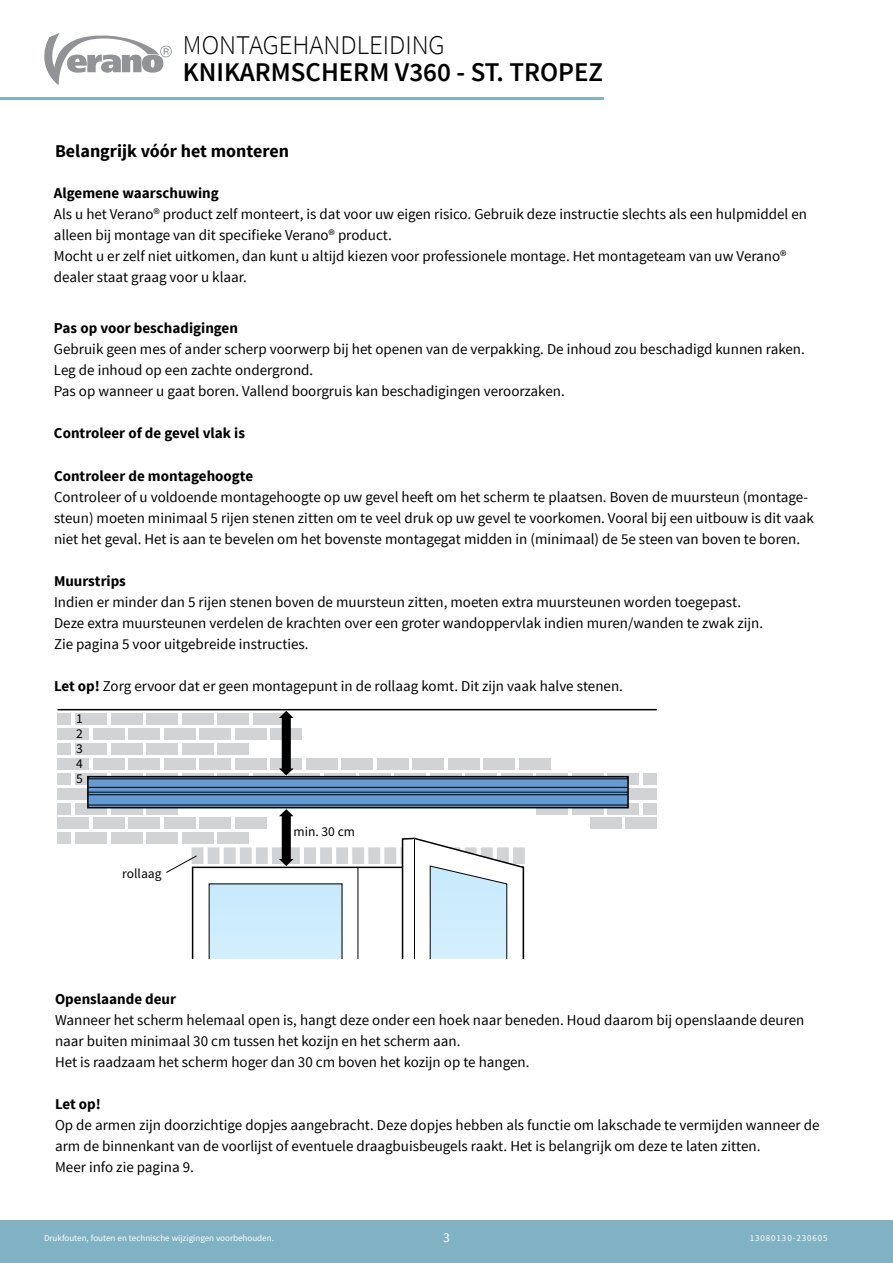
<style>
.page{position:relative;width:893px;height:1263px;background:#fff}
.page>*{position:absolute;margin:0;border:0;box-sizing:border-box;transform-origin:0 0}
.t1{font:600 27px "Source Sans Pro";color:#000}
.t2{font:300 27px "Source Sans Pro";color:#000}
.t3{font:700 18px "Source Sans Pro";color:#000}
.t4{font:15px/21px "Source Sans Pro";color:#000}
.t5{font:700 15px "Source Sans Pro";color:#000}
.t6{font:13.5px/15px "Source Sans Pro";color:#000;text-align:justify}
.t7{font:13.5px "Source Sans Pro";color:#fff}
.t8{font:9px "Source Sans Pro";color:#fff}
.t9{font:9px "Source Sans Pro";letter-spacing:.1em;color:#fff}
.s1{font-weight:700}
</style>
<div class="page">
<svg style="left:44px;top:33px;width:128px;height:52px"></svg>
<hr style="left:0;top:97px;width:604px;height:3px;background:#81b2c3">
<div style="left:0;top:1220px;width:893px;height:43px;background:#81b2c3"></div>
<div style="left:75px;top:832px;width:32px;height:12px;background:#d1d3d4"></div>
<div style="left:129px;top:817px;width:31px;height:12px;background:#d1d3d4"></div>
<svg style="left:111px;top:808px;width:31px;height:6px"></svg>
<svg style="left:146px;top:808px;width:32px;height:6px"></svg>
<div style="left:111px;top:773px;width:31px;height:12px;background:#c5c7c8"></div>
<div style="left:146px;top:773px;width:32px;height:12px;background:#c5c7c8"></div>
<div style="left:182px;top:773px;width:31px;height:12px;background:#c5c7c8"></div>
<div style="left:217px;top:773px;width:32px;height:12px;background:#c5c7c8"></div>
<svg style="left:253px;top:773px;width:31px;height:3px"></svg>
<svg style="left:288px;top:773px;width:32px;height:3px"></svg>
<div style="left:324px;top:773px;width:31px;height:12px;background:#c5c7c8"></div>
<div style="left:359px;top:773px;width:32px;height:12px;background:#c5c7c8"></div>
<div style="left:395px;top:773px;width:31px;height:12px;background:#c5c7c8"></div>
<div style="left:430px;top:773px;width:32px;height:12px;background:#c5c7c8"></div>
<div style="left:466px;top:773px;width:31px;height:12px;background:#c5c7c8"></div>
<div style="left:501px;top:773px;width:32px;height:12px;background:#c5c7c8"></div>
<div style="left:537px;top:773px;width:31px;height:12px;background:#c5c7c8"></div>
<div style="left:129px;top:758px;width:31px;height:12px;background:#d1d3d4"></div>
<div style="left:93px;top:817px;width:32px;height:12px;background:#d1d3d4"></div>
<div style="left:111px;top:832px;width:31px;height:12px;background:#d1d3d4"></div>
<div style="left:146px;top:832px;width:32px;height:12px;background:#d1d3d4"></div>
<div style="left:75px;top:803px;width:32px;height:11px;background:#d1d3d4"></div>
<div style="left:93px;top:758px;width:32px;height:12px;background:#d1d3d4"></div>
<div style="left:590px;top:817px;width:31px;height:12px;background:#d1d3d4"></div>
<svg style="left:572px;top:808px;width:32px;height:6px"></svg>
<div style="left:572px;top:773px;width:32px;height:12px;background:#c5c7c8"></div>
<svg style="left:537px;top:808px;width:31px;height:6px"></svg>
<div style="left:625px;top:817px;width:32px;height:12px;background:#d1d3d4"></div>
<div style="left:608px;top:803px;width:31px;height:11px;background:#d1d3d4"></div>
<svg style="left:608px;top:773px;width:31px;height:12px"></svg>
<div style="left:643px;top:803px;width:14px;height:11px;background:#d1d3d4"></div>
<div style="left:643px;top:773px;width:14px;height:12px;background:#d1d3d4"></div>
<div style="left:625px;top:788px;width:32px;height:11px;background:#d1d3d4"></div>
<div style="left:164px;top:758px;width:32px;height:12px;background:#d1d3d4"></div>
<div style="left:199px;top:758px;width:32px;height:12px;background:#d1d3d4"></div>
<div style="left:235px;top:758px;width:32px;height:12px;background:#d1d3d4"></div>
<div style="left:270px;top:758px;width:32px;height:12px;background:#d1d3d4"></div>
<div style="left:306px;top:758px;width:32px;height:12px;background:#d1d3d4"></div>
<div style="left:341px;top:758px;width:32px;height:12px;background:#d1d3d4"></div>
<div style="left:377px;top:758px;width:31px;height:12px;background:#d1d3d4"></div>
<div style="left:412px;top:758px;width:32px;height:12px;background:#d1d3d4"></div>
<div style="left:448px;top:758px;width:31px;height:12px;background:#d1d3d4"></div>
<div style="left:483px;top:758px;width:32px;height:12px;background:#d1d3d4"></div>
<div style="left:519px;top:758px;width:31px;height:12px;background:#d1d3d4"></div>
<div style="left:111px;top:743px;width:31px;height:12px;background:#d1d3d4"></div>
<div style="left:146px;top:743px;width:32px;height:12px;background:#d1d3d4"></div>
<div style="left:182px;top:743px;width:31px;height:12px;background:#d1d3d4"></div>
<div style="left:217px;top:743px;width:32px;height:12px;background:#d1d3d4"></div>
<div style="left:129px;top:728px;width:31px;height:12px;background:#d1d3d4"></div>
<div style="left:93px;top:728px;width:32px;height:12px;background:#d1d3d4"></div>
<div style="left:111px;top:713px;width:31px;height:12px;background:#d1d3d4"></div>
<div style="left:75px;top:773px;width:32px;height:12px;background:#d1d3d4"></div>
<div style="left:58px;top:817px;width:31px;height:12px;background:#d1d3d4"></div>
<div style="left:58px;top:788px;width:31px;height:11px;background:#d1d3d4"></div>
<div style="left:58px;top:803px;width:13px;height:11px;background:#d1d3d4"></div>
<div style="left:58px;top:832px;width:13px;height:12px;background:#d1d3d4"></div>
<div style="left:58px;top:758px;width:31px;height:12px;background:#d1d3d4"></div>
<div style="left:58px;top:773px;width:13px;height:12px;background:#d1d3d4"></div>
<div style="left:75px;top:743px;width:32px;height:12px;background:#d1d3d4"></div>
<div style="left:58px;top:728px;width:31px;height:12px;background:#d1d3d4"></div>
<div style="left:75px;top:713px;width:32px;height:12px;background:#d1d3d4"></div>
<div style="left:58px;top:743px;width:13px;height:12px;background:#d1d3d4"></div>
<div style="left:58px;top:713px;width:13px;height:12px;background:#d1d3d4"></div>
<div style="left:164px;top:728px;width:32px;height:12px;background:#d1d3d4"></div>
<div style="left:146px;top:713px;width:32px;height:12px;background:#d1d3d4"></div>
<div style="left:199px;top:728px;width:32px;height:12px;background:#d1d3d4"></div>
<div style="left:182px;top:713px;width:31px;height:12px;background:#d1d3d4"></div>
<div style="left:235px;top:728px;width:32px;height:12px;background:#d1d3d4"></div>
<div style="left:217px;top:713px;width:32px;height:12px;background:#d1d3d4"></div>
<div style="left:270px;top:728px;width:32px;height:12px;background:#d1d3d4"></div>
<div style="left:253px;top:713px;width:31px;height:12px;background:#d1d3d4"></div>
<div style="left:164px;top:817px;width:32px;height:12px;background:#d1d3d4"></div>
<hr style="left:58px;top:709px;width:599px;height:1px;background:#000">
<hr style="left:54px;top:1262px;width:603px;height:1px;background:#000">
<svg style="left:279px;top:711px;width:15px;height:64px"></svg>
<svg style="left:166px;top:809px;width:359px;height:150px"></svg>
<svg style="left:87px;top:776px;width:542px;height:32px;background:#5582b1"></svg>
<hr style="left:88px;top:778px;width:540px;height:1px;background:#000">
<hr style="left:88px;top:787px;width:540px;height:1px;background:#000">
<hr style="left:88px;top:794px;width:540px;height:1px;background:#000">
<hr style="left:88px;top:805px;width:540px;height:1px;background:#000">
<hr style="left:88px;top:792px;width:540px;height:1px;background:#000">
<h1 class="t2" style="left:183px;top:29px;width:263px">MONTAGEHANDLEIDING</h1>
<h1 class="t1" style="left:183px;top:55px;width:422px">KNIKARMSCHERM V360 - ST. TROPEZ</h1>
<p class="t3" style="left:55px;top:139px;width:236px">Belangrijk vóór het monteren</p>
<p class="t5" style="left:54px;top:183px;width:166px">Algemene waarschuwing</p>
<p class="t4" style="left:54px;top:203px;width:755px">Als u het Verano® product zelf monteert, is dat voor uw eigen risico. Gebruik deze instructie slechts als een hulpmiddel en alleen bij montage van dit specifieke Verano® product.<br>Mocht u er zelf niet uitkomen, dan kunt u altijd kiezen voor professionele montage. Het montageteam van uw Verano® dealer staat graag voor u klaar.</p>
<p class="t5" style="left:54px;top:318px;width:185px">Pas op voor beschadigingen</p>
<p class="t4" style="left:54px;top:339px;width:752px">Gebruik geen mes of ander scherp voorwerp bij het openen van de verpakking. De inhoud zou beschadigd kunnen raken.<br>Leg de inhoud op een zachte ondergrond.<br>Pas op wanneer u gaat boren. Vallend boorgruis kan beschadigingen veroorzaken.</p>
<p class="t5" style="left:54px;top:423px;width:192px">Controleer of de gevel vlak is</p>
<p class="t5" style="left:54px;top:467px;width:201px">Controleer de montagehoogte</p>
<p class="t4" style="left:54px;top:487px;width:761px">Controleer of u voldoende montagehoogte op uw gevel heeft om het scherm te plaatsen. Boven de muursteun (montage&shy;steun) moeten minimaal 5 rijen stenen zitten om te veel druk op uw gevel te voorkomen. Vooral bij een uitbouw is dit vaak niet het geval. Het is aan te bevelen om het bovenste montagegat midden in (minimaal) de 5e steen van boven te boren.</p>
<p class="t5" style="left:54px;top:572px;width:73px">Muurstrips</p>
<p class="t4" style="left:54px;top:592px;width:711px">Indien er minder dan 5 rijen stenen boven de muursteun zitten, moeten extra muursteunen worden toegepast.<br>Deze extra muursteunen verdelen de krachten over een groter wandoppervlak indien muren/wanden te zwak zijn.<br>Zie pagina 5 voor uitgebreide instructies.</p>
<p class="t4" style="left:54px;top:676px;width:570px"><span class="s1">Let op!</span> Zorg ervoor dat er geen montagepunt in de rollaag komt. Dit zijn vaak halve stenen.</p>
<p class="t6" style="left:76px;top:711px;width:8px">1<br>2<br>3<br>4<br>5</p>
<p class="t6" style="left:122px;top:866px;width:41px">rollaag</p>
<p class="t6" style="left:294px;top:824px;width:63px">min. 30 cm</p>
<p class="t5" style="left:55px;top:990px;width:123px">Openslaande deur</p>
<p class="t4" style="left:55px;top:1010px;width:751px">Wanneer het scherm helemaal open is, hangt deze onder een hoek naar beneden. Houd daarom bij openslaande deuren naar buiten minimaal 30 cm tussen het kozijn en het scherm aan.<br>Het is raadzaam het scherm hoger dan 30 cm boven het kozijn op te hangen.</p>
<p class="t5" style="left:55px;top:1095px;width:47px">Let op!</p>
<p class="t4" style="left:55px;top:1115px;width:766px">Op de armen zijn doorzichtige dopjes aangebracht. Deze dopjes hebben als functie om lakschade te vermijden wanneer de arm de binnenkant van de voorlijst of eventuele draagbuisbeugels raakt. Het is belangrijk om deze te laten zitten.<br>Meer info zie pagina 9.</p>
<p class="t8" style="left:44px;top:1233px;width:231px">Drukfouten, fouten en technische wijzigingen voorbehouden.</p>
<p class="t7" style="left:443px;top:1229px;width:8px">3</p>
<p class="t9" style="left:750px;top:1233px;width:80px">13080130-230605</p>
</div>
